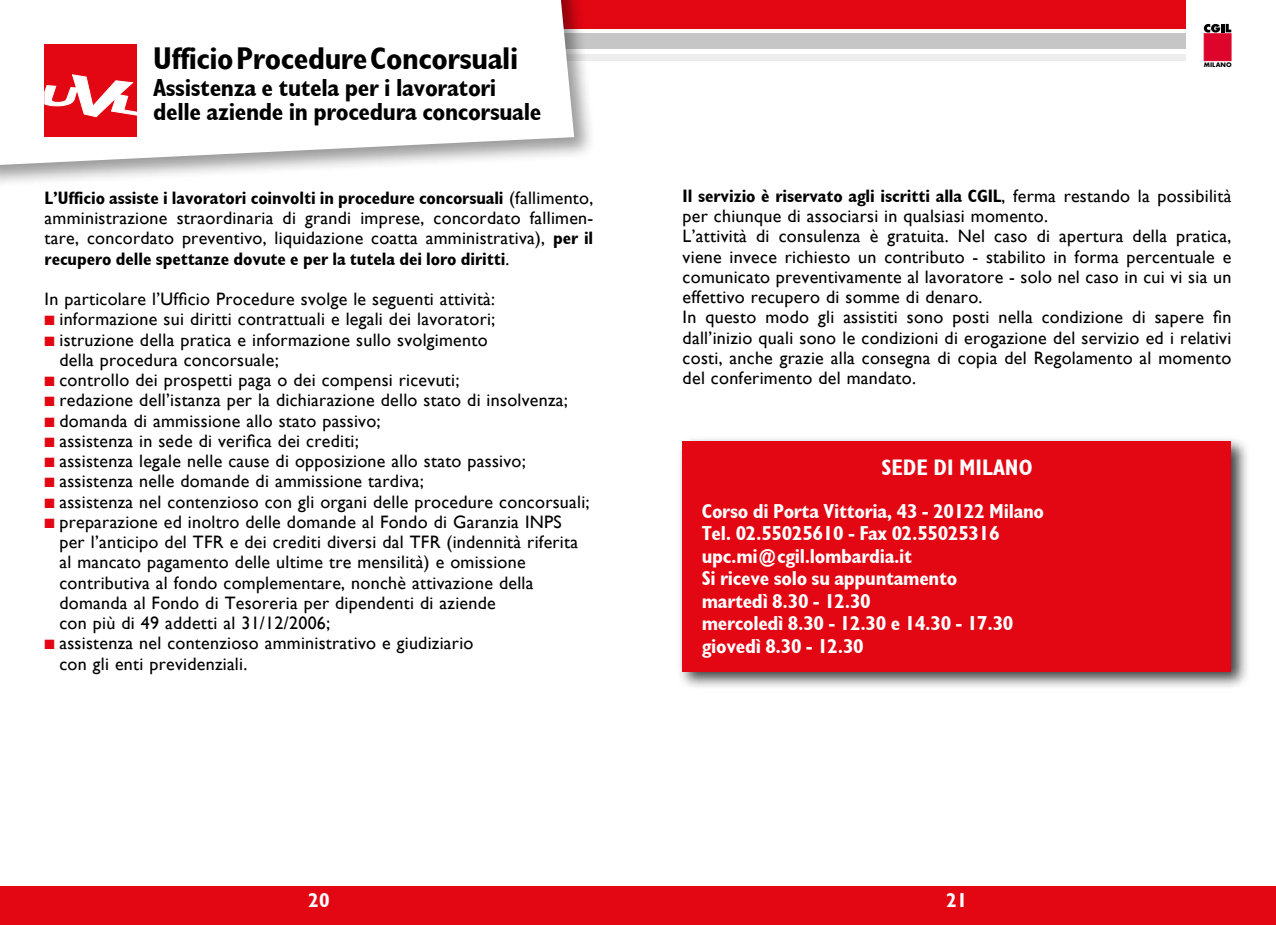
<style>
.page{position:relative;width:1276px;height:925px;background:#fff}
.page>*{position:absolute;margin:0;border:0;box-sizing:border-box;transform-origin:0 0}
.t1{font:700 condensed 31.5px "Gill Sans";letter-spacing:-.015em;color:#000}
.t2{font:700 condensed 24.75px/24.8px "Gill Sans";letter-spacing:-.015em;color:#000}
.t3{font:700 condensed 22.5px "Gill Sans";color:#fff}
.t4{font:700 condensed 20.25px/22.5px "Gill Sans";letter-spacing:-.015em;color:#fff}
.t5{font:18px/20.2px "Gill Sans";letter-spacing:.015em;color:#000}
.t6{font:700 6.08px "Futura";color:#000}
.s1{font-weight:700;font-stretch:condensed}
.s2{color:#e30613}
</style>
<div class="page">
<div style="left:677px;top:436px;width:573px;height:255px;background:#000;opacity:.75"></div>
<div style="left:682px;top:441px;width:549px;height:230px;background:#e30613"></div>
<div style="left:0;top:0;width:1276px;height:29px;background:#e30613"></div>
<div style="left:0;top:54px;width:1276px;height:7px;background:#ededed"></div>
<div style="left:0;top:887px;width:1276px;height:38px;background:#e30613"></div>
<div style="left:0;top:33px;width:1276px;height:16px;background:#c6c6c6"></div>
<div style="left:0;top:0;width:596px;height:200px;background:#000;opacity:.4"></div>
<svg style="left:0;top:0;width:574px;height:165px"></svg>
<div style="left:45px;top:45px;width:92px;height:92px;background:#e30613"></div>
<svg style="left:45px;top:75px;width:92px;height:42px"></svg>
<div style="left:1186px;top:0;width:90px;height:82px;background:#fff"></div>
<div style="left:1203px;top:33px;width:28px;height:28px;background:#dd052b;border:1px solid #dd052b"></div>
<svg style="left:1203px;top:24px;width:28px;height:9px"></svg>
<h1 class="t1" style="left:153px;top:39px;width:366px">Ufficio Procedure Concorsuali</h1>
<h2 class="t2" style="left:153px;top:75px;width:390px">Assistenza e tutela per i lavoratori delle aziende in procedura concorsuale</h2>
<p class="t5" style="left:45px;top:187px;width:550px;text-align:justify"><span class="s1">L’Ufficio assiste i lavoratori coinvolti in procedure concorsuali</span> (fallimento, amministrazione straordinaria di grandi imprese, concordato fallimen&shy;tare, concordato preventivo, liquidazione coatta amministrativa), <span class="s1">per il recupero delle spettanze dovute e per la tutela dei loro diritti</span>.</p>
<p class="t5" style="left:45px;top:289px;width:452px">In particolare l’Ufficio Procedure svolge le seguenti attività:</p>
<p class="t5" style="left:45px;top:309px;width:452px"><span class="s2">■</span> informazione sui diritti contrattuali e legali dei lavoratori;</p>
<p class="t5" style="left:59px;top:329px;width:430px;text-indent:-15px"><span class="s2">■</span> istruzione della pratica e informazione sullo svolgimento della procedura concorsuale;</p>
<p class="t5" style="left:45px;top:370px;width:416px"><span class="s2">■</span> controllo dei prospetti paga o dei compensi ricevuti;</p>
<p class="t5" style="left:45px;top:390px;width:525px"><span class="s2">■</span> redazione dell’istanza per la dichiarazione dello stato di insolvenza;</p>
<p class="t5" style="left:45px;top:410px;width:337px"><span class="s2">■</span> domanda di ammissione allo stato passivo;</p>
<p class="t5" style="left:45px;top:430px;width:316px"><span class="s2">■</span> assistenza in sede di verifica dei crediti;</p>
<p class="t5" style="left:45px;top:451px;width:483px"><span class="s2">■</span> assistenza legale nelle cause di opposizione allo stato passivo;</p>
<p class="t5" style="left:45px;top:471px;width:381px"><span class="s2">■</span> assistenza nelle domande di ammissione tardiva;</p>
<p class="t5" style="left:45px;top:491px;width:546px"><span class="s2">■</span> assistenza nel contenzioso con gli organi delle procedure concorsuali;</p>
<p class="t5" style="left:59px;top:511px;width:520px;text-indent:-15px"><span class="s2">■</span> preparazione ed inoltro delle domande al Fondo di Garanzia INPS per l’anticipo del TFR e dei crediti diversi dal TFR (indennità riferita al mancato pagamento delle ultime tre mensilità) e omissione contributiva al fondo complementare, nonchè attivazione della domanda al Fondo di Tesoreria per dipendenti di aziende<br>con più di 49 addetti al 31/12/2006;</p>
<p class="t5" style="left:59px;top:633px;width:415px;text-indent:-15px"><span class="s2">■</span> assistenza nel contenzioso amministrativo e giudiziario con gli enti previdenziali.</p>
<p class="t6" style="left:1203px;top:60px;width:29px">MILANO</p>
<p class="t5" style="left:682px;top:185px;width:550px"><span class="s1">Il servizio è riservato agli iscritti alla CGIL</span>, ferma restando la possibilità per chiunque di associarsi in qualsiasi momento.<br>L’attività di consulenza è gratuita. Nel caso di apertura della pratica, viene invece richiesto un contributo - stabilito in forma percentuale e comunicato preventivamente al lavoratore - solo nel caso in cui vi sia un effettivo recupero di somme di denaro.<br>In questo modo gli assistiti sono posti nella condizione di sapere fin dall’inizio quali sono le condizioni di erogazione del servizio ed i relativi costi, anche grazie alla consegna di copia del Regolamento al momento del conferimento del mandato.</p>
<p class="t3" style="left:881px;top:454px;width:153px">SEDE DI MILANO</p>
<p class="t4" style="left:702px;top:499px;width:344px">Corso di Porta Vittoria, 43 - 20122 Milano<br>Tel. 02.55025610 - Fax 02.55025316 upc.mi@cgil.lombardia.it<br>Si riceve solo su appuntamento<br>martedì 8.30 - 12.30<br>mercoledì 8.30 - 12.30 e 14.30 - 17.30 giovedì 8.30 - 12.30</p>
<p class="t4" style="left:308px;top:889px;width:23px">20</p>
<p class="t4" style="left:946px;top:889px;width:23px">21</p>
</div>
